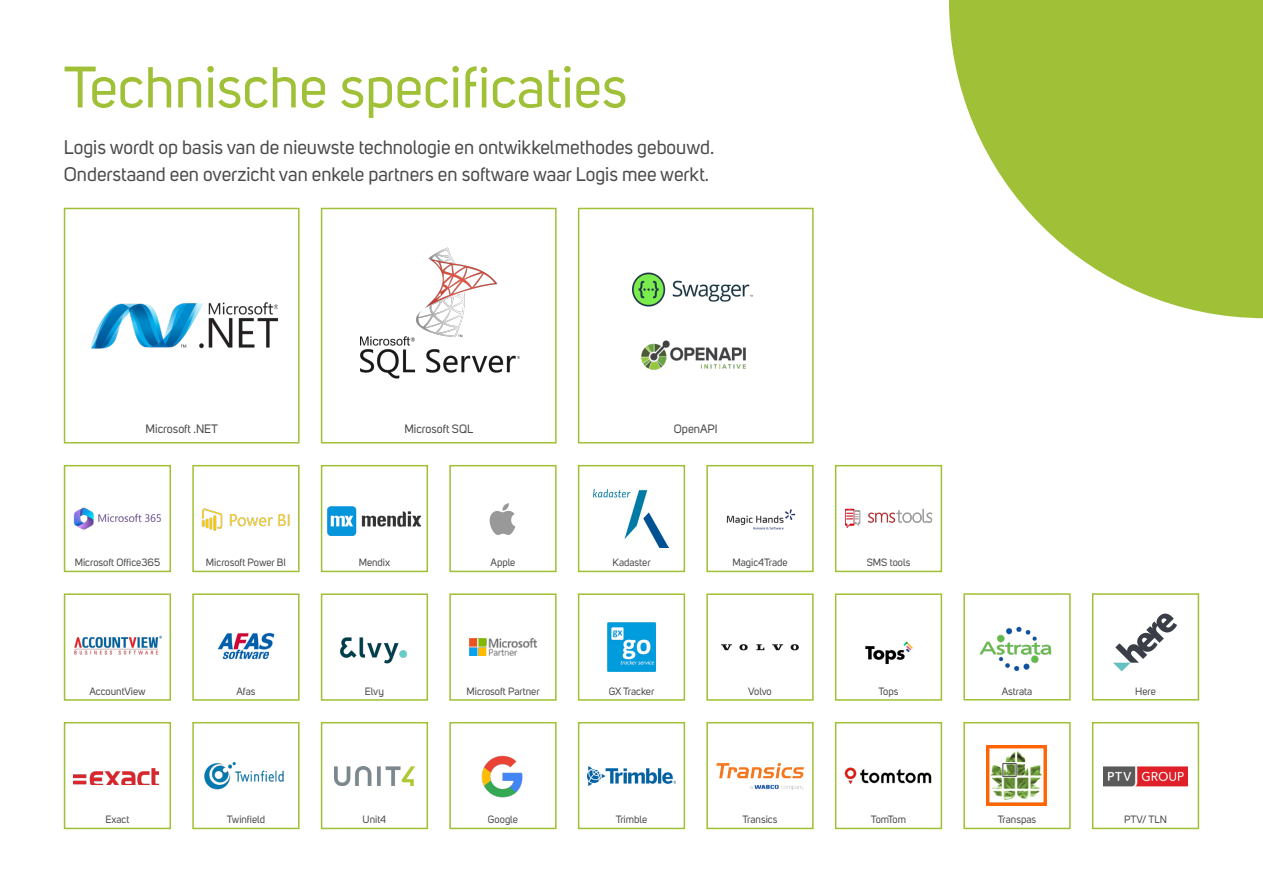
<style>
.page{position:relative;width:1263px;height:893px;background:#fff}
.page>*{position:absolute;margin:0;border:0;box-sizing:border-box;transform-origin:0 0}
.t1{font:57.75px "Uni Sans";color:#a0c137}
.t2{font:19.5px/26.8px "Uni Sans";color:#4a4a4a}
.t3{font:12.15px "Uni Sans";color:#4a4a4a}
.t4{font:12px "Uni Sans";color:#4a4a4a}
.t5{font:10.5px "Uni Sans";color:#4a4a4a}
</style>
<div class="page">
<div style="left:64px;top:208px;width:236px;height:235px;border:2px solid #a0c137"></div>
<div style="left:321px;top:208px;width:236px;height:235px;border:2px solid #a0c137"></div>
<div style="left:578px;top:208px;width:236px;height:235px;border:2px solid #a0c137"></div>
<img style="left:90px;top:302px;width:188px;height:47px">
<img style="left:360px;top:247px;width:159px;height:132px">
<img style="left:633px;top:272px;width:120px;height:34px">
<img style="left:641px;top:340px;width:105px;height:30px">
<div style="left:64px;top:465px;width:107px;height:107px;border:2px solid #a0c137"></div>
<div style="left:192px;top:465px;width:108px;height:107px;border:2px solid #a0c137"></div>
<div style="left:321px;top:465px;width:107px;height:107px;border:2px solid #a0c137"></div>
<div style="left:449px;top:465px;width:108px;height:107px;border:2px solid #a0c137"></div>
<div style="left:578px;top:465px;width:107px;height:107px;border:2px solid #a0c137"></div>
<div style="left:706px;top:465px;width:108px;height:107px;border:2px solid #a0c137"></div>
<div style="left:835px;top:465px;width:107px;height:107px;border:2px solid #a0c137"></div>
<div style="left:64px;top:593px;width:107px;height:108px;border:2px solid #a0c137"></div>
<div style="left:192px;top:593px;width:108px;height:108px;border:2px solid #a0c137"></div>
<div style="left:321px;top:593px;width:107px;height:108px;border:2px solid #a0c137"></div>
<div style="left:449px;top:593px;width:108px;height:108px;border:2px solid #a0c137"></div>
<div style="left:578px;top:593px;width:107px;height:108px;border:2px solid #a0c137"></div>
<div style="left:706px;top:593px;width:108px;height:108px;border:2px solid #a0c137"></div>
<div style="left:835px;top:593px;width:107px;height:108px;border:2px solid #a0c137"></div>
<div style="left:963px;top:593px;width:108px;height:107px;border:2px solid #a0c137"></div>
<div style="left:64px;top:722px;width:107px;height:107px;border:2px solid #a0c137"></div>
<div style="left:192px;top:722px;width:108px;height:107px;border:2px solid #a0c137"></div>
<div style="left:321px;top:722px;width:107px;height:107px;border:2px solid #a0c137"></div>
<div style="left:449px;top:722px;width:108px;height:107px;border:2px solid #a0c137"></div>
<div style="left:578px;top:722px;width:107px;height:107px;border:2px solid #a0c137"></div>
<div style="left:706px;top:722px;width:108px;height:107px;border:2px solid #a0c137"></div>
<div style="left:835px;top:722px;width:107px;height:107px;border:2px solid #a0c137"></div>
<div style="left:963px;top:722px;width:108px;height:107px;border:2px solid #a0c137"></div>
<img style="left:74px;top:507px;width:87px;height:23px">
<div style="left:1092px;top:593px;width:107px;height:107px;border:2px solid #a0c137"></div>
<img style="left:1113px;top:613px;width:64px;height:59px">
<img style="left:726px;top:509px;width:70px;height:21px">
<img style="left:594px;top:490px;width:74px;height:57px">
<img style="left:201px;top:508px;width:89px;height:23px">
<img style="left:328px;top:506px;width:93px;height:29px">
<img style="left:845px;top:508px;width:87px;height:21px">
<img style="left:489px;top:503px;width:27px;height:32px">
<img style="left:75px;top:635px;width:86px;height:20px">
<img style="left:217px;top:632px;width:58px;height:28px">
<img style="left:963px;top:608px;width:108px;height:78px">
<img style="left:321px;top:617px;width:106px;height:60px">
<img style="left:607px;top:623px;width:49px;height:49px">
<img style="left:865px;top:641px;width:48px;height:23px">
<svg style="left:721px;top:644px;width:78px;height:7px"></svg>
<img style="left:470px;top:638px;width:66px;height:17px">
<img style="left:73px;top:768px;width:86px;height:17px">
<img style="left:716px;top:763px;width:88px;height:27px">
<img style="left:844px;top:767px;width:88px;height:18px">
<img style="left:986px;top:745px;width:60px;height:61px">
<img style="left:588px;top:766px;width:87px;height:20px">
<img style="left:192px;top:751px;width:108px;height:48px">
<img style="left:335px;top:767px;width:80px;height:19px">
<img style="left:481px;top:755px;width:42px;height:43px">
<div style="left:1092px;top:722px;width:107px;height:107px;border:2px solid #a0c137"></div>
<img style="left:1103px;top:766px;width:85px;height:21px">
<svg style="left:949px;top:0;width:314px;height:318px;fill:#a0c137"></svg>
<p class="t1" style="left:64px;top:54px;width:565px">Technische specificaties</p>
<p class="t2" style="left:64px;top:134px;width:652px">Logis wordt op basis van de nieuwste technologie en ontwikkelmethodes gebouwd.<br>Onderstaand een overzicht van enkele partners en software waar Logis mee werkt.</p>
<p class="t3" style="left:146px;top:421px;width:74px">Microsoft .NET</p>
<p class="t4" style="left:404px;top:421px;width:70px">Microsoft SQL</p>
<p class="t4" style="left:674px;top:421px;width:45px">OpenAPI</p>
<p class="t5" style="left:75px;top:557px;width:87px">Microsoft Office365</p>
<p class="t5" style="left:206px;top:557px;width:81px">Microsoft Power BI</p>
<p class="t5" style="left:359px;top:557px;width:33px">Mendix</p>
<p class="t5" style="left:490px;top:557px;width:26px">Apple</p>
<p class="t5" style="left:612px;top:557px;width:40px">Kadaster</p>
<p class="t5" style="left:732px;top:557px;width:57px">Magic4Trade</p>
<p class="t5" style="left:867px;top:557px;width:45px">SMS tools</p>
<p class="t5" style="left:89px;top:685px;width:58px">AccountView</p>
<p class="t5" style="left:236px;top:685px;width:21px">Afas</p>
<p class="t5" style="left:365px;top:685px;width:20px">Elvy</p>
<p class="t5" style="left:466px;top:685px;width:75px">Microsoft Partner</p>
<p class="t5" style="left:609px;top:685px;width:47px">GX Tracker</p>
<p class="t5" style="left:748px;top:685px;width:25px">Volvo</p>
<p class="t5" style="left:878px;top:685px;width:21px">Tops</p>
<p class="t5" style="left:1002px;top:685px;width:32px">Astrata</p>
<p class="t5" style="left:105px;top:814px;width:25px">Exact</p>
<p class="t5" style="left:227px;top:814px;width:40px">Twinfield</p>
<p class="t5" style="left:363px;top:814px;width:25px">Unit4</p>
<p class="t5" style="left:488px;top:814px;width:32px">Google</p>
<p class="t5" style="left:616px;top:814px;width:33px">Trimble</p>
<p class="t5" style="left:743px;top:814px;width:36px">Transics</p>
<p class="t5" style="left:871px;top:814px;width:37px">TomTom</p>
<p class="t5" style="left:998px;top:814px;width:40px">Transpas</p>
<p class="t5" style="left:1135px;top:685px;width:22px">Here</p>
<p class="t5" style="left:1124px;top:814px;width:44px">PTV/ TLN</p>
</div>
